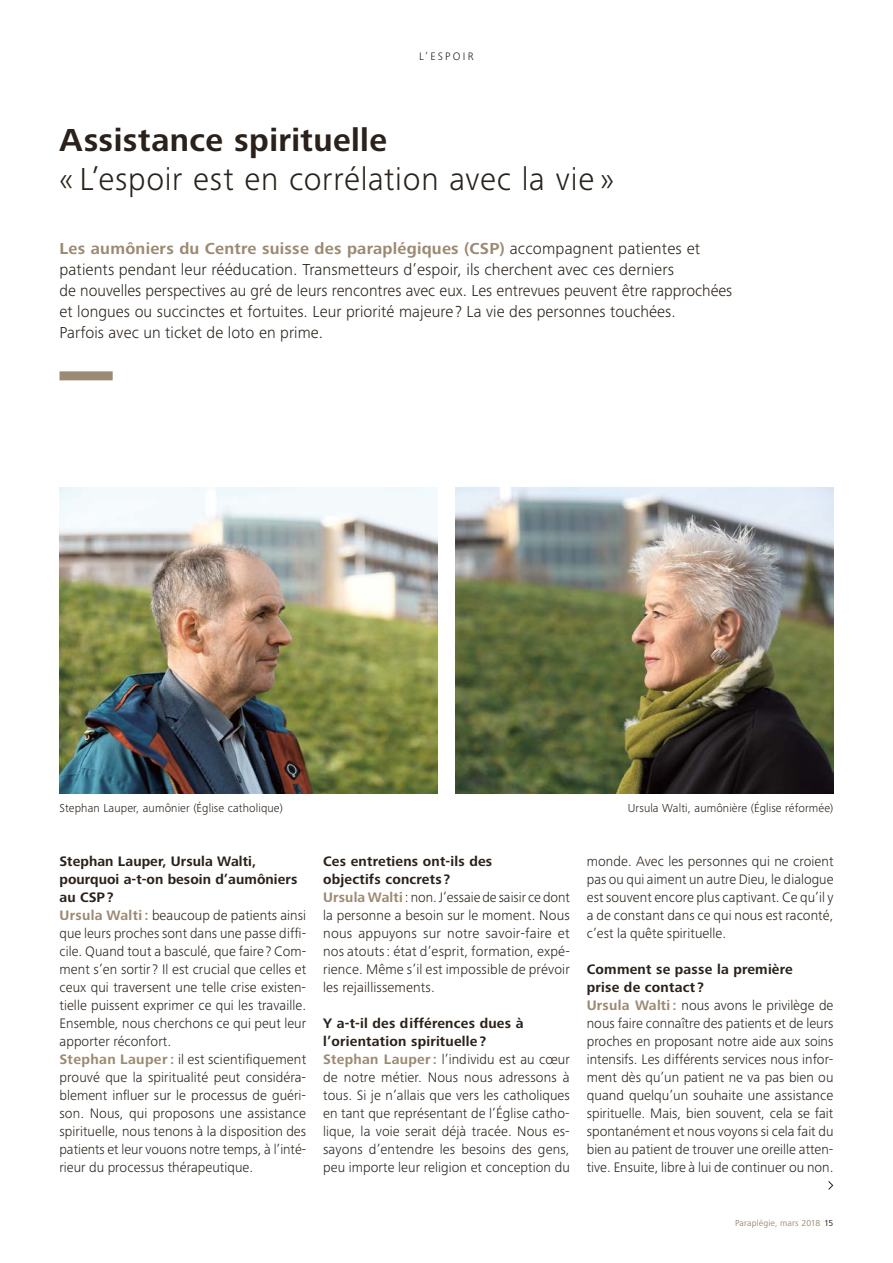
<style>
.page{position:relative;width:893px;height:1263px;background:#fff}
.page>*{position:absolute;margin:0;border:0;box-sizing:border-box;transform-origin:0 0}
.t1{font:300 33px "Frutiger Next Pro";letter-spacing:.02em;color:#29211a}
.t2{font:700 33px "Frutiger Next Pro";letter-spacing:.01em;color:#29211a}
.t3{font:300 16.5px/21px "Frutiger Next Pro";letter-spacing:.005em;color:#29211a}
.t4{font:300 14.25px/18px "Frutiger Next Pro";letter-spacing:.005em;color:#29211a}
.t5{font:300 12px "Frutiger Next Pro";letter-spacing:.01em;color:#29211a}
.t6{font:300 11.25px "Frutiger Next Pro";letter-spacing:.2em;color:#29211a}
.t7{font:9px "Frutiger Next Pro";letter-spacing:.015em;color:#9c8a72}
.s1{font-weight:700;color:#9c8a72}
.s2{font-weight:700}
.s3{color:#29211a}
</style>
<div class="page">
<div style="left:60px;top:371px;width:53px;height:9px;background:#9c8a72"></div>
<svg style="left:828px;top:1181px;width:6px;height:9px"></svg>
<img style="left:60px;top:488px;width:378px;height:306px">
<img style="left:455px;top:488px;width:378px;height:306px">
<p class="t6" style="left:419px;top:49px;width:56px">L’ESPOIR</p>
<h1 class="t2" style="left:60px;top:121px;width:329px">Assistance spirituelle</h1>
<h1 class="t1" style="left:60px;top:160px;width:556px">« L’espoir est en corrélation avec la vie »</h1>
<p class="t3" style="left:60px;top:238px;width:674px"><span class="s1">Les aumôniers du Centre suisse des paraplégiques (CSP)</span> accompagnent patientes et patients pendant leur rééducation. Transmetteurs d’espoir, ils cherchent avec ces derniers<br>de nouvelles perspectives au gré de leurs rencontres avec eux. Les entrevues peuvent être rapprochées et longues ou succinctes et fortuites. Leur priorité majeure ? La vie des personnes touchées.<br>Parfois avec un ticket de loto en prime.</p>
<p class="t5" style="left:60px;top:801px;width:225px">Stephan Lauper, aumônier (Église catholique)</p>
<p class="t5" style="left:628px;top:801px;width:207px">Ursula Walti, aumônière (Église réformée)</p>
<p class="t4" style="left:60px;top:852px;width:248px"><span class="s2">Stephan Lauper, Ursula Walti, pourquoi a-t-on besoin d’aumôniers au CSP?<br></span><span class="s1">Ursula Walti :</span> beaucoup de patients ainsi que leurs proches sont dans une passe diffi&shy;cile. Quand tout a basculé, que faire ? Com&shy;ment s’en sortir? Il est crucial que celles et ceux qui traversent une telle crise existen&shy;tielle puissent exprimer ce qui les travaille.<br>Ensemble, nous cherchons ce qui peut leur apporter réconfort.<br><span class="s1">Stephan Lauper :</span> il est scientifiquement prouvé que la spiritualité peut considéra&shy;blement influer sur le processus de guéri&shy;son. Nous, qui proposons une assistance spirituelle, nous tenons à la disposition des patients et leur vouons notre temps, à l’inté&shy;rieur du processus thérapeutique.</p>
<p class="t4" style="left:323px;top:852px;width:248px"><span class="s2">Ces entretiens ont-ils des<br>objectifs concrets ?<br></span><span class="s1">Ursula Walti</span> : non. J’essaie de saisir ce dont la personne a besoin sur le moment. Nous nous appuyons sur notre savoir-faire et nos atouts: état d’esprit, formation, expé&shy;rience. Même s’il est impossible de prévoir les rejaillissements.</p>
<p class="t4" style="left:323px;top:1014px;width:248px"><span class="s2">Y a-t-il des différences dues à l’orientation spirituelle ?<br></span><span class="s1">Stephan Lauper :</span> l’individu est au cœur de notre métier. Nous nous adressons à tous. Si je n’allais que vers les catholiques en tant que représentant de l’Église catho&shy;lique, la voie serait déjà tracée. Nous es&shy;sayons d’entendre les besoins des gens, peu importe leur religion et conception du</p>
<p class="t4" style="left:587px;top:852px;width:248px;text-align:justify">monde. Avec les personnes qui ne croient pas ou qui aiment un autre Dieu, le dialogue est souvent encore plus captivant. Ce qu’il y a de constant dans ce qui nous est raconté, c’est la quête spirituelle.</p>
<p class="t4" style="left:587px;top:960px;width:248px"><span class="s2">Comment se passe la première<br>prise de contact ?<br></span><span class="s1">Ursula Walti :</span> nous avons le privilège de nous faire connaître des patients et de leurs proches en proposant notre aide aux soins intensifs. Les différents services nous infor&shy;ment dès qu’un patient ne va pas bien ou quand quelqu’un souhaite une assistance spirituelle. Mais, bien souvent, cela se fait spontanément et nous voyons si cela fait du bien au patient de trouver une oreille atten&shy;tive. Ensuite, libre à lui de continuer ou non.</p>
<p class="t7" style="left:735px;top:1217px;width:100px">Paraplégie, mars 2018 <span class="s3">15</span></p>
</div>
